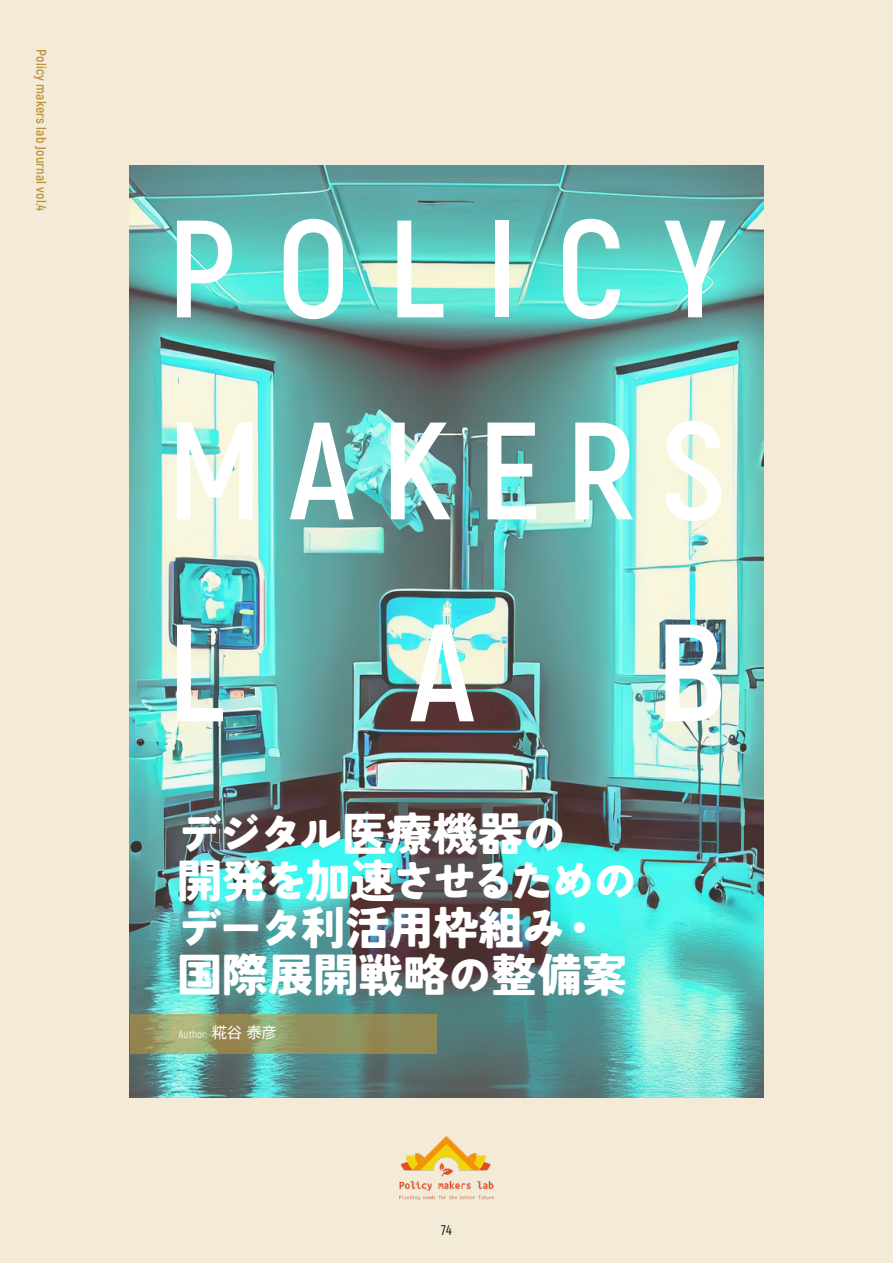
<style>
.page{position:relative;width:893px;height:1263px;background:#f3ead8}
.page>*{position:absolute;margin:0;border:0;box-sizing:border-box;transform-origin:0 0}
.t1{font:700 138.15px "Akrobat";letter-spacing:.235em;color:#fff}
.t2{font:900 45.75px "Tsunagi Gothic";letter-spacing:-.095em;color:#fff}
.t3{font:900 45.75px "Tsunagi Gothic";letter-spacing:-.035em;color:#fff}
.t4{font:900 45.75px "Tsunagi Gothic";letter-spacing:-.015em;color:#fff}
.t5{font:900 45.75px "Tsunagi Gothic";letter-spacing:-.055em;color:#fff}
.t6{font:14.85px "BIZ UDP Gothic";color:#fff}
.t7{font:700 13.8px "Akrobat";letter-spacing:.01em;color:#bf933b}
.t8{font:13.8px "Akrobat";color:#000}
.t9{font:10.35px "Akrobat";letter-spacing:.03em;color:#fff}
</style>
<div class="page">
<img style="left:130px;top:166px;width:633px;height:931px">
<img style="left:396px;top:1131px;width:101px;height:70px">
<svg style="left:130px;top:1014px;width:306px;height:40px"></svg>
<p class="t7" style="left:50px;top:49px;width:164px;rotate:90deg">Policy makers lab Journal vol.4</p>
<p class="t1" style="left:167px;top:183px;width:560px">POLICY</p>
<p class="t1" style="left:167px;top:385px;width:560px">MAKERS</p>
<p class="t1" style="left:167px;top:587px;width:58px">L</p>
<p class="t1" style="left:409px;top:587px;width:67px">A</p>
<p class="t1" style="left:656px;top:587px;width:71px">B</p>
<p class="t3" style="left:177px;top:806px;width:392px">デジタル医療機器の</p>
<p class="t2" style="left:177px;top:853px;width:463px">開発を加速させるための</p>
<p class="t3" style="left:557px;top:900px;width:47px">・</p>
<p class="t5" style="left:177px;top:900px;width:391px">データ利活用枠組み</p>
<p class="t4" style="left:177px;top:946px;width:452px">国際展開戦略の整備案</p>
<p class="t6" style="left:212px;top:1025px;width:66px">糀谷泰彦</p>
<p class="t9" style="left:179px;top:1028px;width:30px">Author:</p>
<p class="t8" style="left:441px;top:1222px;width:12px">74</p>
</div>
